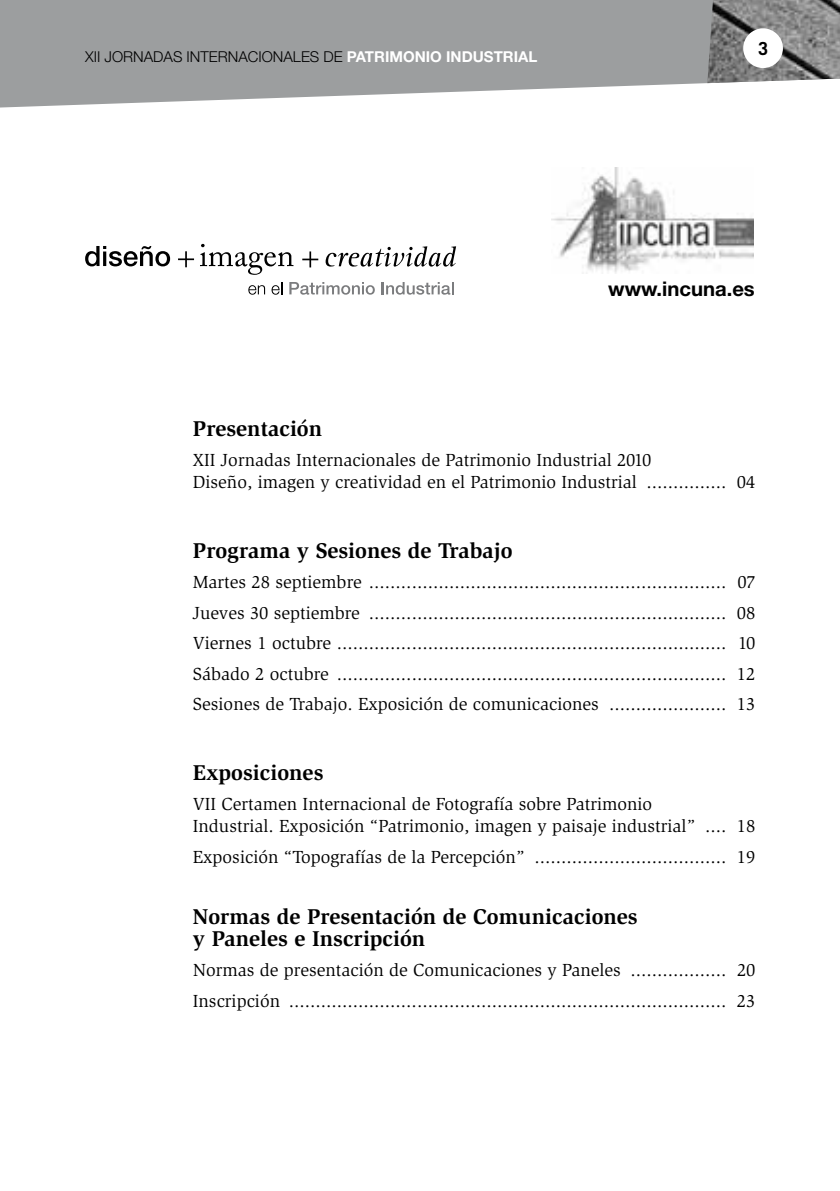
<style>
.page{position:relative;width:840px;height:1191px;background:#fff}
.page>*{position:absolute;margin:0;border:0;box-sizing:border-box;transform-origin:0 0}
.t1{font:700 22px/22px "Slimbach Std";color:#000}
.t2{font:700 20.2px "Helvetica Neue LT Std";color:#000}
.t3{font:18px/30.6px "Slimbach Std";color:#000}
.t4{font:700 18px "Trade Gothic LT Std";color:#000}
.t5{font:300 15px "Helvetica Neue LT Std";color:#000}
.s1{font-weight:700;color:#fff}
</style>
<div class="page">
<img style="left:551px;top:168px;width:202px;height:106px">
<svg style="left:0;top:0;width:710px;height:107px;background:#a6a8a9"></svg>
<img style="left:707px;top:0;width:132px;height:83px">
<div style="left:742px;top:28px;width:40px;height:40px;background:#fff;border-radius:50%"></div>
<svg style="left:200px;top:244px;width:93px;height:31px"></svg>
<svg style="left:85px;top:246px;width:85px;height:20px"></svg>
<svg style="left:325px;top:246px;width:131px;height:20px"></svg>
<svg style="left:178px;top:251px;width:16px;height:16px"></svg>
<svg style="left:302px;top:251px;width:16px;height:16px"></svg>
<svg style="left:248px;top:285px;width:17px;height:10px"></svg>
<svg style="left:271px;top:282px;width:11px;height:13px"></svg>
<svg style="left:289px;top:282px;width:85px;height:13px"></svg>
<svg style="left:381px;top:282px;width:72px;height:13px"></svg>
<p class="t5" style="left:85px;top:47px;width:453px">XII JORNADAS INTERNACIONALES DE <span class="s1">PATRIMONIO INDUSTRIAL</span></p>
<p class="t4" style="left:757px;top:37px;width:12px">3</p>
<p class="t2" style="left:608px;top:276px;width:148px">www.incuna.es</p>
<p class="t1" style="left:193px;top:417px;width:131px">Presentación</p>
<p class="t3" style="left:193px;top:449px;width:563px;line-height:22px">XII Jornadas Internacionales de Patrimonio Industrial 2010<br>Diseño, imagen y creatividad en el Patrimonio Industrial ............... 04</p>
<p class="t1" style="left:193px;top:539px;width:321px">Programa y Sesiones de Trabajo</p>
<p class="t3" style="left:193px;top:567px;width:563px;text-align:justify">Martes 28 septiembre ................................................................... 07<br>Jueves 30 septiembre ................................................................... 08<br>Viernes 1 octubre ......................................................................... 10<br>Sábado 2 octubre ......................................................................... 12<br>Sesiones de Trabajo. Exposición de comunicaciones ...................... 13</p>
<p class="t1" style="left:193px;top:761px;width:132px">Exposiciones</p>
<p class="t3" style="left:193px;top:793px;width:563px;line-height:22px">VII Certamen Internacional de Fotografía sobre Patrimonio<br>Industrial. Exposición “Patrimonio, imagen y paisaje industrial” .... 18</p>
<p class="t3" style="left:193px;top:841px;width:563px">Exposición “Topografías de la Percepción” .................................... 19</p>
<p class="t1" style="left:193px;top:905px;width:446px">Normas de Presentación de Comunicaciones y Paneles e Inscripción</p>
<p class="t3" style="left:193px;top:955px;width:563px">Normas de presentación de Comunicaciones y Paneles .................. 20<br>Inscripción .................................................................................. 23</p>
</div>
